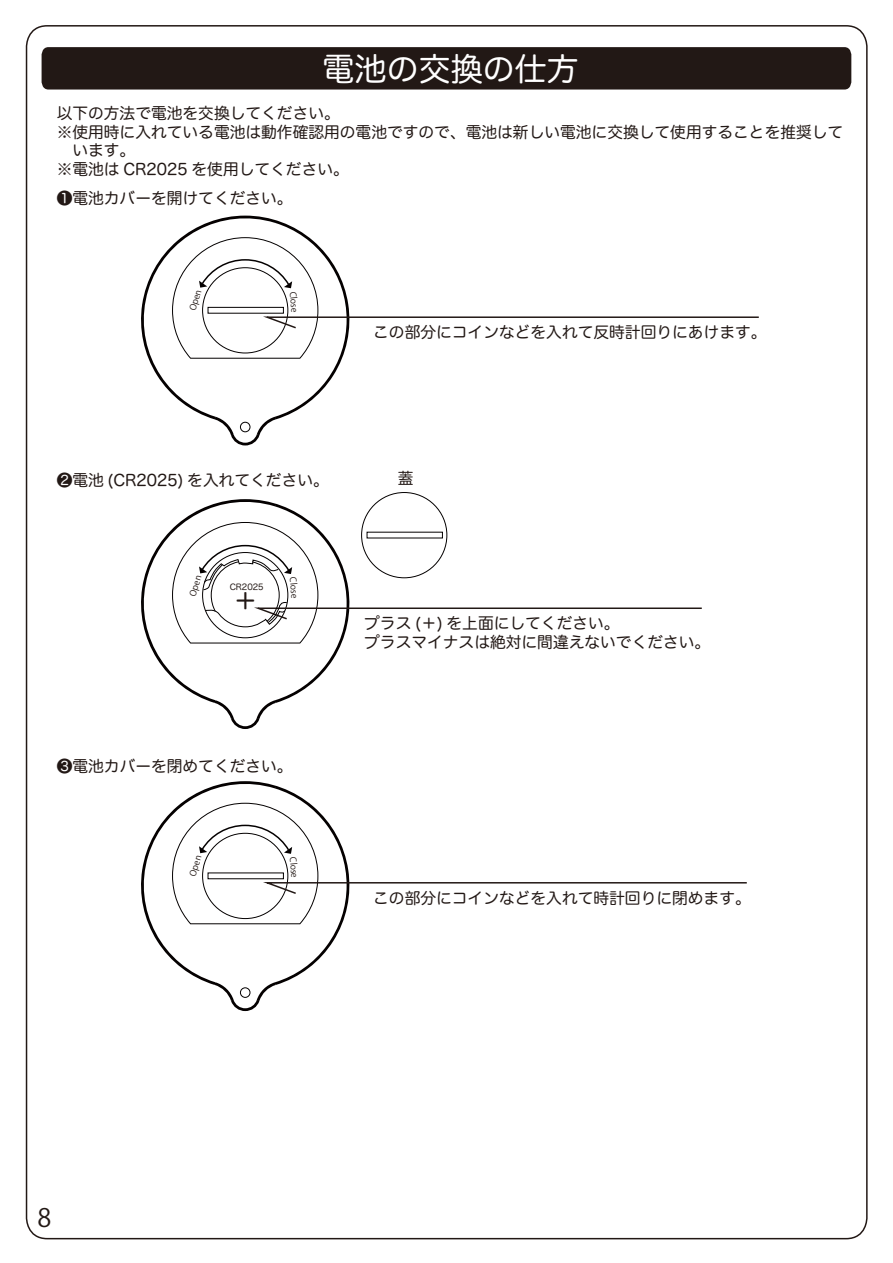
<style>
.page{position:relative;width:893px;height:1263px;background:#fff}
.page>*{position:absolute;margin:0;border:0;box-sizing:border-box;transform-origin:0 0}
.t1{font:32.1px "Hira Maru Pro W4";color:#fff}
.t2{font:25.2px "Koz Go Pr 6 N";color:#221815}
.t3{font:24.75px "Hira Maru Pro W4";color:#221815}
.t4{font:15.75px/18.8px "Hira Maru Pro W4";color:#221815}
.t5{font:8.7px "Koz Go Pr 6 N";color:#221815}
.t6{font:8.4px "Hira Maru Pro W4";color:#221815}
</style>
<div class="page">
<div style="left:42px;top:47px;width:809px;height:43px;background:#221815"></div>
<svg style="left:141px;top:215px;width:618px;height:230px"></svg>
<svg style="left:141px;top:781px;width:606px;height:230px"></svg>
<svg style="left:141px;top:492px;width:561px;height:237px"></svg>
<h1 class="t1" style="left:323px;top:41px;width:258px">電池の交換の仕方</h1>
<p class="t4" style="left:57px;top:103px;width:788px">以下の方法で電池を交換してください。<br>※使用時に入れている電池は動作確認用の電池ですので、電池は新しい電池に交換して使用することを推奨して　います。<br>※電池は CR2025 を使用してください。</p>
<p class="t4" style="left:57px;top:188px;width:237px">❶電池カバーを開けてください。</p>
<p class="t5" style="left:188px;top:309px;width:23px;rotate:-73deg">Open</p>
<p class="t5" style="left:298px;top:291px;width:23px;rotate:85deg">Close</p>
<p class="t4" style="left:373px;top:322px;width:395px">この部分にコインなどを入れて反時計回りにあけます。</p>
<p class="t4" style="left:57px;top:470px;width:274px">❷電池 (CR2025) を入れてください。</p>
<p class="t5" style="left:188px;top:594px;width:23px;rotate:-73deg">Open</p>
<p class="t5" style="left:298px;top:577px;width:23px;rotate:85deg">Close</p>
<p class="t6" style="left:230px;top:579px;width:35px">CR2025</p>
<h3 class="t3" style="left:233px;top:579px;width:26px">＋</h3>
<p class="t4" style="left:57px;top:755px;width:237px">❸電池カバーを閉めてください。</p>
<p class="t5" style="left:188px;top:874px;width:23px;rotate:-73deg">Open</p>
<p class="t5" style="left:298px;top:856px;width:23px;rotate:85deg">Close</p>
<p class="t4" style="left:398px;top:468px;width:17px">蓋</p>
<p class="t4" style="left:364px;top:613px;width:348px">プラス (＋) を上面にしてください。<br>プラスマイナスは絶対に間違えないでください。</p>
<p class="t4" style="left:373px;top:887px;width:379px">この部分にコインなどを入れて時計回りに閉めます。</p>
<h2 class="t2" style="left:37px;top:1203px;width:15px">8</h2>
</div>
